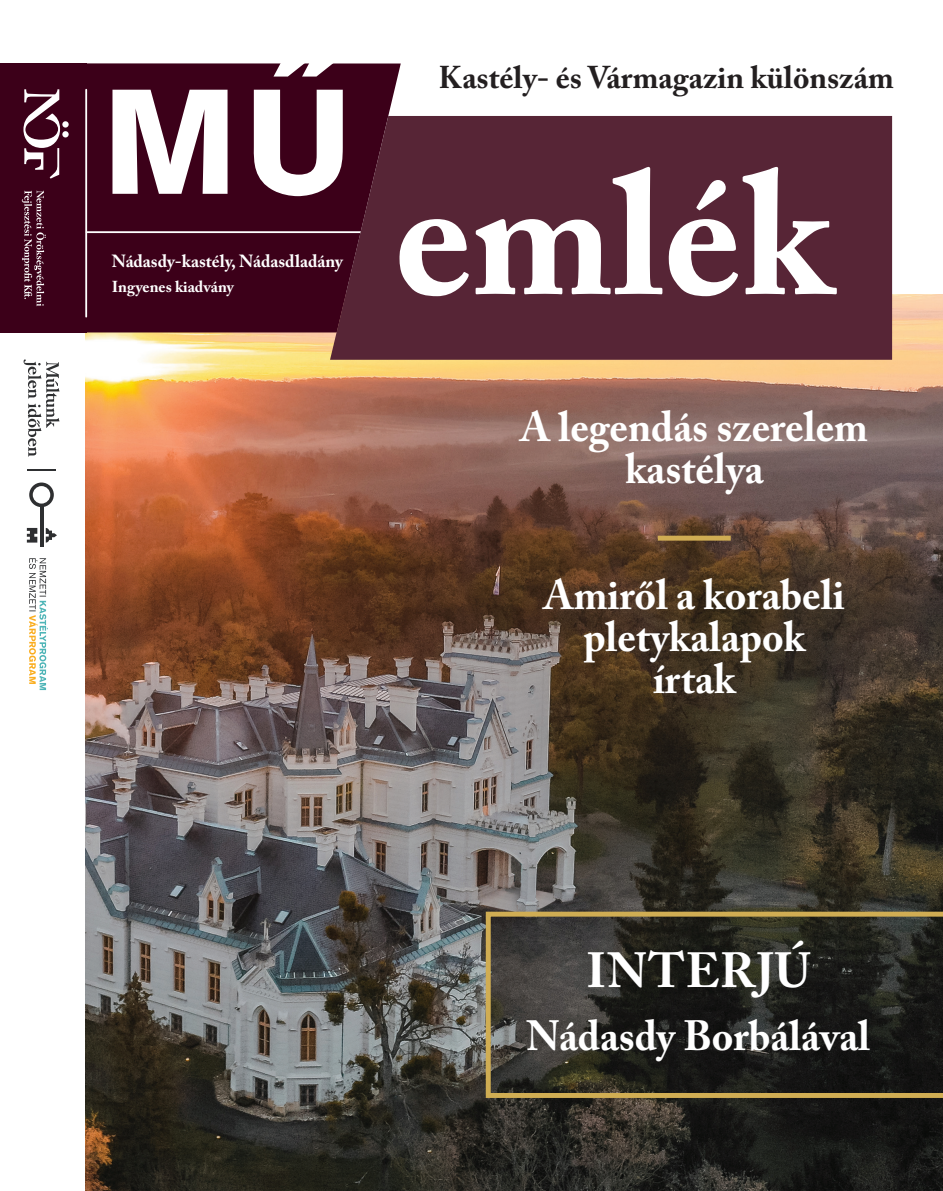
<style>
.page{position:relative;width:943px;height:1191px;background:#fff}
.page>*{position:absolute;margin:0;border:0;box-sizing:border-box;transform-origin:0 0}
.t1{font:700 49px "Adobe Caslon Pro";letter-spacing:.02em;color:#fff}
.t2{font:700 42px/42px "Adobe Caslon Pro";color:#fff;text-align:center}
.t3{font:700 31.32px "Adobe Caslon Pro";color:#231f20}
.t4{font:700 17.5px "Adobe Caslon Pro";color:#fff}
.t5{font:700 15.75px "Adobe Caslon Pro";color:#fff}
</style>
<div class="page">
<img style="left:86px;top:294px;width:857px;height:897px">
<svg style="left:486px;top:911px;width:457px;height:187px;background:#322f26"></svg>
<div style="left:86px;top:63px;width:315px;height:269px;background:#3c0019"></div>
<div style="left:0;top:63px;width:86px;height:269px;background:#3c0019"></div>
<hr style="left:86px;top:231px;width:278px;height:2px;background:#fff">
<svg style="left:330px;top:116px;width:562px;height:244px;background:#552334"></svg>
<svg style="left:112px;top:90px;width:115px;height:104px"></svg>
<svg style="left:254px;top:90px;width:89px;height:106px"></svg>
<svg style="left:273px;top:63px;width:65px;height:14px"></svg>
<svg style="left:399px;top:219px;width:70px;height:77px"></svg>
<svg style="left:475px;top:167px;width:187px;height:127px"></svg>
<svg style="left:668px;top:167px;width:168px;height:129px"></svg>
<hr style="left:85px;top:90px;width:2px;height:227px;background:#fff">
<svg style="left:24px;top:359px;width:36px;height:97px"></svg>
<svg style="left:27px;top:469px;width:29px;height:1px"></svg>
<svg style="left:46px;top:528px;width:11px;height:14px"></svg>
<svg style="left:27px;top:528px;width:10px;height:14px"></svg>
<hr style="left:40px;top:506px;width:3px;height:41px;background:#2e2f31">
<svg style="left:29px;top:482px;width:25px;height:25px"></svg>
<svg style="left:29px;top:558px;width:19px;height:132px"></svg>
<svg style="left:23px;top:89px;width:37px;height:90px"></svg>
<div style="left:62px;top:131px;width:7px;height:6px;background:#fff;border-radius:50%"></div>
<svg style="left:62px;top:121px;width:7px;height:7px"></svg>
<svg style="left:22px;top:191px;width:24px;height:115px"></svg>
<div style="left:657px;top:535px;width:73px;height:5px;background:#d0ad53"></div>
<p class="t4" style="left:112px;top:251px;width:233px">Nádasdy-kastély, Nádasdladány</p>
<p class="t5" style="left:112px;top:278px;width:124px">Ingyenes kiadvány</p>
<p class="t3" style="left:438px;top:59px;width:457px">Kastély- és Vármagazin különszám</p>
<p class="t2" style="left:520px;top:406px;width:349px">A legendás szerelem kastélya</p>
<p class="t2" style="left:544px;top:574px;width:302px">Amiről a korabeli</p>
<p class="t2" style="left:583px;top:616px;width:223px">pletykalapok</p>
<p class="t2" style="left:653px;top:658px;width:84px">írtak</p>
<p class="t1" style="left:586px;top:941px;width:226px">INTERJÚ</p>
<p class="t2" style="left:526px;top:1015px;width:345px">Nádasdy Borbálával</p>
</div>
